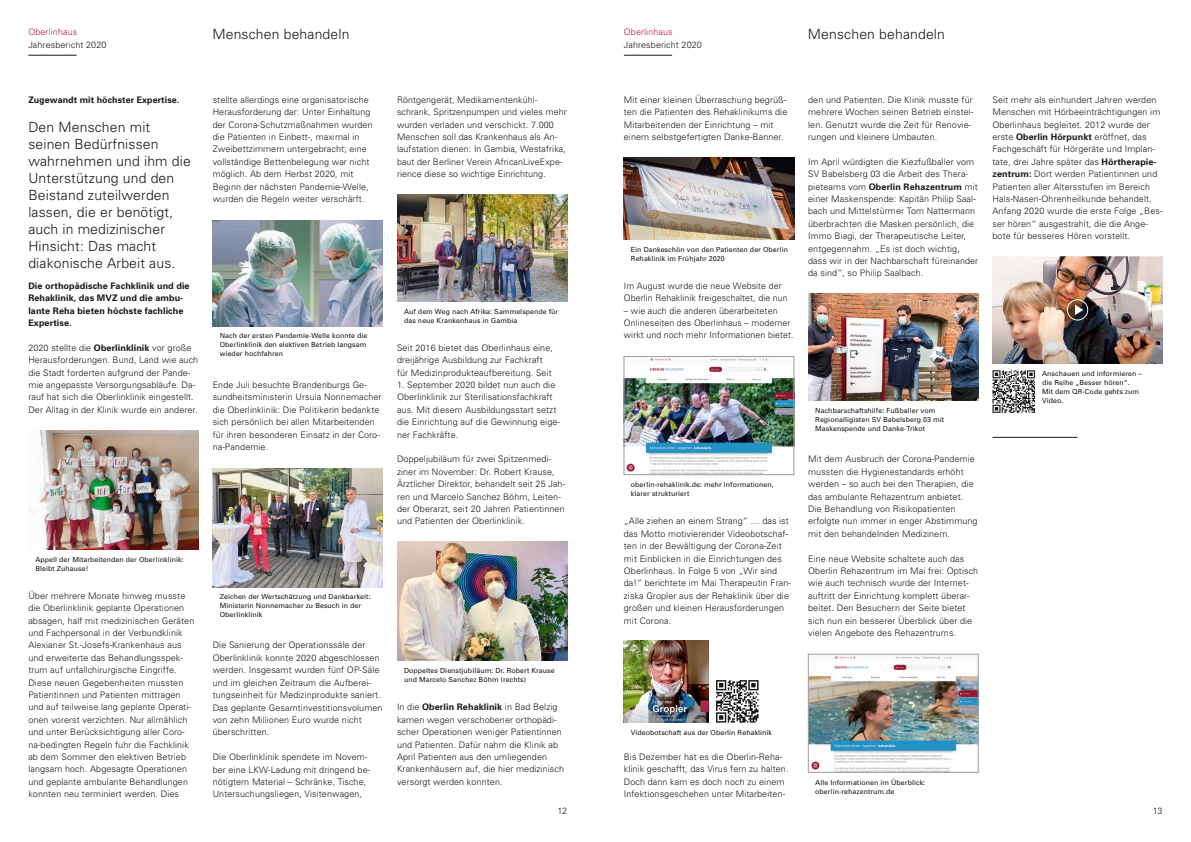
<style>
.page{position:relative;width:1191px;height:842px;background:#fff}
.page>*{position:absolute;margin:0;border:0;box-sizing:border-box;transform-origin:0 0}
.t1{font:300 14px/17px "Univers";letter-spacing:.01em;color:#181716}
.t2{font:300 9px/12.4px "Univers";letter-spacing:.01em;color:#181716}
.t3{font:700 9px/12.4px "Univers";letter-spacing:.01em;color:#181716}
.t4{font:300 9px "Univers";letter-spacing:.01em;color:#b61a3d}
.t5{font:7px/9px "Univers";letter-spacing:.01em;color:#181716}
.s1{font-weight:700}
</style>
<div class="page">
<hr style="left:28px;top:55px;width:49px;height:1px;background:#181716">
<hr style="left:624px;top:55px;width:48px;height:1px;background:#181716">
<img style="left:28px;top:431px;width:170px;height:119px">
<img style="left:213px;top:220px;width:170px;height:106px">
<img style="left:213px;top:468px;width:170px;height:120px">
<img style="left:397px;top:195px;width:170px;height:106px">
<img style="left:808px;top:294px;width:170px;height:106px">
<img style="left:992px;top:257px;width:170px;height:106px">
<img style="left:624px;top:158px;width:170px;height:82px">
<img style="left:397px;top:542px;width:170px;height:119px">
<img style="left:626px;top:358px;width:166px;height:115px">
<div style="left:624px;top:356px;width:170px;height:119px;border:1px solid #9c9c9d"></div>
<img style="left:810px;top:656px;width:166px;height:114px">
<div style="left:808px;top:654px;width:170px;height:118px;border:1px solid #9c9c9d"></div>
<hr style="left:992px;top:437px;width:85px;height:1px;background:#181716">
<svg style="left:992px;top:370px;width:43px;height:43px"></svg>
<img style="left:624px;top:641px;width:85px;height:82px">
<svg style="left:716px;top:680px;width:42px;height:43px"></svg>
<svg style="left:1067px;top:299px;width:21px;height:21px"></svg>
<svg style="left:1075px;top:305px;width:8px;height:10px"></svg>
<div style="left:1067px;top:299px;width:21px;height:21px;border:1px solid #fff;border-radius:50%"></div>
<p class="t4" style="left:28px;top:27px;width:50px">Oberlinhaus</p>
<p class="t2" style="left:28px;top:39px;width:80px">Jahresbericht 2020</p>
<p class="t4" style="left:624px;top:27px;width:50px">Oberlinhaus</p>
<p class="t2" style="left:624px;top:39px;width:80px">Jahresbericht 2020</p>
<h1 class="t1" style="left:212px;top:26px;width:139px">Menschen behandeln</h1>
<h1 class="t1" style="left:808px;top:26px;width:139px">Menschen behandeln</h1>
<p class="t3" style="left:28px;top:93px;width:152px">Zugewandt mit höchster Expertise.</p>
<h1 class="t1" style="left:28px;top:119px;width:164px">Den Menschen mit seinen Bedürfnissen wahrnehmen und ihm die<br>Unterstützung und den<br>Beistand zuteilwerden lassen, die er benötigt, auch in medizinischer<br>Hinsicht: Das macht diakonische Arbeit aus.</h1>
<p class="t3" style="left:28px;top:279px;width:163px">Die orthopädische Fachklinik und die<br>Rehaklinik, das MVZ und die ambu&shy;lante Reha bieten höchste fachliche<br>Expertise.</p>
<p class="t2" style="left:28px;top:341px;width:171px">2020 stellte die <span class="s1">Oberlinklinik</span> vor große Herausforderungen. Bund, Land wie auch die Stadt forderten aufgrund der Pande&shy;mie angepasste Versorgungsabläufe. Da&shy;rauf hat sich die Oberlinklinik eingestellt.<br>Der Alltag in der Klinik wurde ein anderer.</p>
<p class="t5" style="left:35px;top:555px;width:150px">Appell der Mitarbeitenden der Oberlinklinik:<br>Bleibt Zuhause!</p>
<p class="t2" style="left:28px;top:589px;width:167px">Über mehrere Monate hinweg musste die Oberlinklinik geplante Operationen absagen, half mit medizinischen Geräten und Fachpersonal in der Verbundklinik Alexianer St.-Josefs-Krankenhaus aus und erweiterte das Behandlungsspek&shy;trum auf unfallchirurgische Eingriffe.<br>Diese neuen Gegebenheiten mussten Patientinnen und Patienten mittragen und auf teilweise lang geplante Operati&shy;onen vorerst verzichten. Nur allmählich und unter Berücksichtigung aller Coro&shy;na-bedingten Regeln fuhr die Fachklinik ab dem Sommer den elektiven Betrieb langsam hoch. Abgesagte Operationen und geplante ambulante Behandlungen konnten neu terminiert werden. Dies</p>
<p class="t2" style="left:213px;top:93px;width:161px">stellte allerdings eine organisatorische Herausforderung dar: Unter Einhaltung der Corona-Schutzmaßnahmen wurden die Patienten in Einbett-, maximal in Zweibettzimmern untergebracht; eine vollständige Bettenbelegung war nicht möglich. Ab dem Herbst 2020, mit Beginn der nächsten Pandemie-Welle, wurden die Regeln weiter verschärft.</p>
<p class="t5" style="left:220px;top:331px;width:149px">Nach der ersten Pandemie-Welle konnte die<br>Oberlinklinik den elektiven Betrieb langsam wieder hochfahren</p>
<p class="t2" style="left:213px;top:379px;width:170px">Ende Juli besuchte Brandenburgs Ge&shy;sundheitsministerin Ursula Nonnemacher die Oberlinklinik: Die Politikerin bedankte sich persönlich bei allen Mitarbeitenden für ihren besonderen Einsatz in der Coro&shy;na-Pandemie.</p>
<p class="t5" style="left:220px;top:592px;width:152px">Zeichen der Wertschätzung und Dankbarkeit:<br>Ministerin Nonnemacher zu Besuch in der<br>Oberlinklinik</p>
<p class="t2" style="left:213px;top:639px;width:171px">Die Sanierung der Operationssäle der Oberlinklinik konnte 2020 abgeschlossen werden. Insgesamt wurden fünf OP-Säle und im gleichen Zeitraum die Aufberei&shy;tungseinheit für Medizinprodukte saniert.<br>Das geplante Gesamtinvestitionsvolumen von zehn Millionen Euro wurde nicht überschritten.</p>
<p class="t2" style="left:213px;top:751px;width:159px">Die Oberlinklinik spendete im Novem&shy;ber eine LKW-Ladung mit dringend be&shy;nötigtem Material – Schränke, Tische, Untersuchungsliegen, Visitenwagen,</p>
<p class="t2" style="left:397px;top:93px;width:171px">Röntgengerät, Medikamentenkühl&shy;schrank, Spritzenpumpen und vieles mehr wurden verladen und verschickt. 7.000<br>Menschen soll das Krankenhaus als An&shy;laufstation dienen: In Gambia, Westafrika, baut der Berliner Verein AfricanLiveExpe&shy;rience diese so wichtige Einrichtung.</p>
<p class="t5" style="left:404px;top:307px;width:156px">Auf dem Weg nach Afrika: Sammelspende für das neue Krankenhaus in Gambia</p>
<p class="t2" style="left:397px;top:341px;width:157px">Seit 2016 bietet das Oberlinhaus eine, dreijährige Ausbildung zur Fachkraft für Medizinprodukteaufbereitung. Seit</p>
<p class="t2" style="left:397px;top:379px;width:164px">1. September 2020 bildet nun auch die Oberlinklinik zur Sterilisationsfachkraft aus. Mit diesem Ausbildungsstart setzt die Einrichtung auf die Gewinnung eige&shy;ner Fachkräfte.</p>
<p class="t2" style="left:397px;top:453px;width:170px">Doppeljubiläum für zwei Spitzenmedi&shy;ziner im November: Dr. Robert Krause, Ärztlicher Direktor, behandelt seit 25 Jah&shy;ren und Marcelo Sanchez Böhm, Leiten&shy;der Oberarzt, seit 20 Jahren Patientinnen und Patienten der Oberlinklinik.</p>
<p class="t5" style="left:404px;top:666px;width:152px">Doppeltes Dienstjubiläum: Dr. Robert Krause und Marcelo Sanchez Böhm (rechts)</p>
<p class="t2" style="left:397px;top:701px;width:169px">In die <span class="s1">Oberlin Rehaklinik</span> in Bad Belzig kamen wegen verschobener orthopädi&shy;scher Operationen weniger Patientinnen und Patienten. Dafür nahm die Klinik ab April Patienten aus den umliegenden Krankenhäusern auf, die hier medizinisch versorgt werden konnten.</p>
<p class="t2" style="left:624px;top:93px;width:165px">Mit einer kleinen Überraschung begrüß&shy;ten die Patienten des Rehaklinikums die Mitarbeitenden der Einrichtung – mit einem selbstgefertigten Danke-Banner.</p>
<p class="t5" style="left:631px;top:245px;width:159px">Ein Dankeschön von den Patienten der Oberlin<br>Rehaklinik im Frühjahr 2020</p>
<p class="t2" style="left:624px;top:279px;width:165px">Im August wurde die neue Website der<br>Oberlin Rehaklinik freigeschaltet, die nun</p>
<p class="t2" style="left:624px;top:304px;width:171px">– wie auch die anderen überarbeiteten<br>Onlineseiten des Oberlinhaus – moderner wirkt und noch mehr Informationen bietet.</p>
<p class="t5" style="left:631px;top:480px;width:144px">oberlin-rehaklinik.de: mehr Informationen, klarer strukturiert</p>
<p class="t2" style="left:624px;top:515px;width:169px">„Alle ziehen an einem Strang“ … das ist das Motto motivierender Videobotschaf&shy;ten in der Bewältigung der Corona-Zeit mit Einblicken in die Einrichtungen des Oberlinhaus. In Folge 5 von „Wir sind da!“ berichtete im Mai Therapeutin Fran&shy;ziska Gropler aus der Rehaklinik über die großen und kleinen Herausforderungen mit Corona.</p>
<p class="t2" style="left:808px;top:93px;width:167px">den und Patienten. Die Klinik musste für mehrere Wochen seinen Betrieb einstel&shy;len. Genutzt wurde die Zeit für Renovie&shy;rungen und kleinere Umbauten.</p>
<p class="t2" style="left:808px;top:155px;width:172px">Im April würdigten die Kiezfußballer vom SV Babelsberg 03 die Arbeit des Thera&shy;pieteams vom <span class="s1">Oberlin Rehazentrum</span> mit einer Maskenspende: Kapitän Philip Saal&shy;bach und Mittelstürmer Tom Nattermann überbrachten die Masken persönlich, die Immo Biagi, der Therapeutische Leiter, entgegennahm. „Es ist doch wichtig, dass wir in der Nachbarschaft füreinander da sind“, so Philip Saalbach.</p>
<p class="t2" style="left:992px;top:93px;width:172px">Seit mehr als einhundert Jahren werden Menschen mit Hörbeeinträchtigungen im Oberlinhaus begleitet. 2012 wurde der erste <span class="s1">Oberlin Hörpunkt</span> eröffnet, das Fachgeschäft für Hörgeräte und Implan&shy;tate, drei Jahre später das <span class="s1">Hörtherapie&shy;zentrum:</span> Dort werden Patientinnen und Patienten aller Altersstufen im Bereich Hals-Nasen-Ohrenheilkunde behandelt.<br>Anfang 2020 wurde die erste Folge „Bes&shy;ser hören“ ausgestrahlt, die die Ange&shy;bote für besseres Hören vorstellt.</p>
<p class="t5" style="left:815px;top:406px;width:130px">Nachbarschaftshilfe: Fußballer vom<br>Regionalligisten SV Babelsberg 03 mit<br>Maskenspende und Danke-Trikot</p>
<p class="t2" style="left:808px;top:453px;width:171px">Mit dem Ausbruch der Corona-Pandemie mussten die Hygienestandards erhöht werden – so auch bei den Therapien, die das ambulante Rehazentrum anbietet.<br>Die Behandlung von Risikopatienten erfolgte nun immer in enger Abstimmung mit den behandelnden Medizinern.</p>
<p class="t2" style="left:808px;top:552px;width:172px">Eine neue Website schaltete auch das Oberlin Rehazentrum im Mai frei: Optisch wie auch technisch wurde der Internet&shy;auftritt der Einrichtung komplett überar&shy;beitet. Den Besuchern der Seite bietet sich nun ein besserer Überblick über die vielen Angebote des Rehazentrums.</p>
<p class="t5" style="left:1042px;top:369px;width:101px">Anschauen und informieren – die Reihe „Besser hören“.<br>Mit dem QR-Code gehts zum<br>Video.</p>
<p class="t5" style="left:631px;top:728px;width:143px">Videobotschaft aus der Oberlin Rehaklinik</p>
<p class="t2" style="left:624px;top:751px;width:166px">Bis Dezember hat es die Oberlin-Reha&shy;klinik geschafft, das Virus fern zu halten.<br>Doch dann kam es doch noch zu einem Infektionsgeschehen unter Mitarbeiten-</p>
<p class="t5" style="left:815px;top:778px;width:111px">Alle Informationen im Überblick: oberlin-rehazentrum.de</p>
<p class="t2" style="left:557px;top:804px;width:11px">12</p>
<p class="t2" style="left:1152px;top:804px;width:11px">13</p>
</div>
